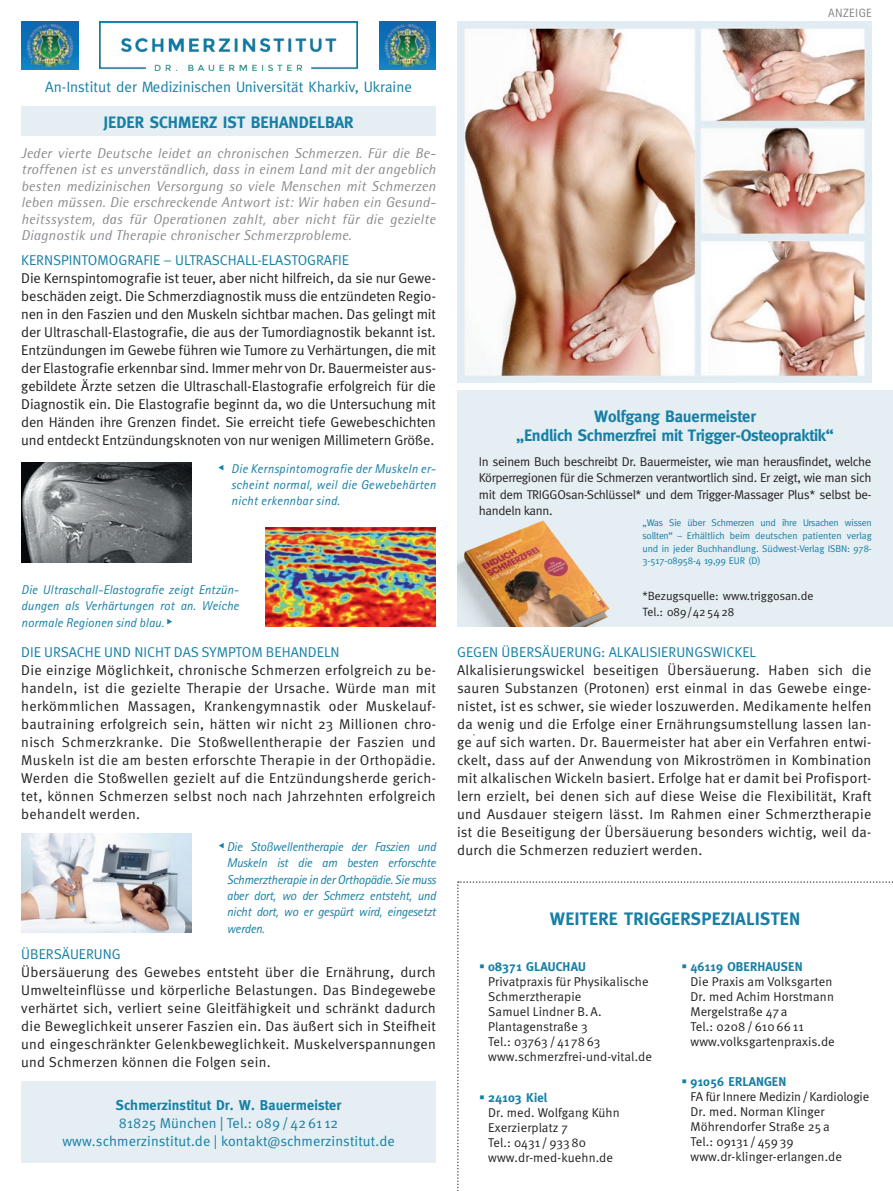
<style>
.page{position:relative;width:893px;height:1191px;background:#fff}
.page>*{position:absolute;margin:0;border:0;box-sizing:border-box;transform-origin:0 0}
.t1{font:700 18px "Meta";letter-spacing:.01em;color:#167fa5}
.t2{font:700 16.5px/19.5px "Meta";letter-spacing:-.01em;color:#167fa5;text-align:center}
.t3{font:15px "Meta";color:#167fa5}
.t4{font:14.25px/18px "Meta Normal";letter-spacing:.02em;color:#231f20;text-align:justify}
.t5{font:italic 14.25px/16.5px "Rotis Semi Sans";letter-spacing:.02em;color:#898b8e;text-align:justify}
.t6{font:14.25px/18px "Meta Normal";color:#167fa5;text-align:center}
.t7{font:700 14.25px "Meta";letter-spacing:.01em;color:#167fa5}
.t8{font:12.75px/15px "Meta Normal";letter-spacing:.01em;color:#231f20}
.t9{font:italic 12.75px/16.2px "Rotis Sans Serif";letter-spacing:.01em;color:#167fa5;text-align:justify}
.t10{font:700 12.75px "Meta";letter-spacing:.01em;color:#167fa5}
.t11{font:12px/15.6px "Meta";color:#231f20}
.t12{font:12px "Rotis Sans Serif";letter-spacing:.03em;color:#808285}
.t13{font:9.75px/13.4px "Meta";letter-spacing:-.01em;color:#167fa5;text-align:justify}
.s1{font-family:"Helvetica Neue"}
</style>
<div class="page">
<div style="left:21px;top:106px;width:415px;height:30px;background:#e4eef3"></div>
<img style="left:99px;top:21px;width:259px;height:50px">
<img style="left:21px;top:21px;width:57px;height:49px">
<img style="left:457px;top:21px;width:414px;height:361px">
<img style="left:21px;top:833px;width:170px;height:99px">
<img style="left:266px;top:527px;width:170px;height:99px">
<img style="left:21px;top:463px;width:170px;height:99px">
<img style="left:379px;top:21px;width:57px;height:48px">
<div style="left:21px;top:1081px;width:415px;height:81px;background:#e4eef3"></div>
<div style="left:457px;top:390px;width:436px;height:236px;background:#e4eef3"></div>
<img style="left:457px;top:520px;width:153px;height:106px">
<svg style="left:457px;top:881px;width:436px;height:310px"></svg>
<p class="t12" style="left:828px;top:6px;width:45px">ANZEIGE</p>
<p class="t3" style="left:45px;top:78px;width:368px">An-Institut der Medizinischen Universität Kharkiv, Ukraine</p>
<p class="t2" style="left:104px;top:112px;width:251px">JEDER SCHMERZ IST BEHANDELBAR</p>
<p class="t5" style="left:21px;top:144px;width:416px">Jeder vierte Deutsche leidet an chronischen Schmerzen. Für die Be&shy;troffenen ist es unverständlich, dass in einem Land mit der angeblich besten medizinischen Versorgung so viele Menschen mit Schmerzen leben müssen. Die erschreckende Antwort ist: Wir haben ein Gesund&shy;heitssystem, das für Operationen zahlt, aber nicht für die gezielte Diagnostik und Therapie chronischer Schmerzprobleme.</p>
<p class="t6" style="left:21px;top:251px;width:329px">KERNSPINTOMOGRAFIE – ULTRASCHALL-ELASTOGRAFIE</p>
<p class="t4" style="left:21px;top:269px;width:416px">Die Kernspintomografie ist teuer, aber nicht hilfreich, da sie nur Gewe&shy;beschäden zeigt. Die Schmerzdiagnostik muss die entzündeten Regio&shy;nen in den Faszien und den Muskeln sichtbar machen. Das gelingt mit der Ultraschall-Elastografie, die aus der Tumordiagnostik bekannt ist.<br>Entzündungen im Gewebe führen wie Tumore zu Verhärtungen, die mit der Elastografie erkennbar sind. Immer mehr von Dr. Bauermeister aus&shy;gebildete Ärzte setzen die Ultraschall-Elastografie erfolgreich für die Diagnostik ein. Die Elastografie beginnt da, wo die Untersuchung mit den Händen ihre Grenzen findet. Sie erreicht tiefe Gewebeschichten und entdeckt Entzündungsknoten von nur wenigen Millimetern Größe.</p>
<p class="t9" style="left:231px;top:460px;width:206px;text-indent:-13px">▼ Die Kernspintomografie der Muskeln er&shy;scheint normal, weil die Gewebehärten nicht erkennbar sind.</p>
<p class="t9" style="left:21px;top:582px;width:219px">Die Ultraschall-Elastografie zeigt Entzün&shy;dungen als Verhärtungen rot an. Weiche normale Regionen sind blau. ◆</p>
<p class="t6" style="left:21px;top:642px;width:320px">DIE URSACHE UND NICHT DAS SYMPTOM BEHANDELN</p>
<p class="t4" style="left:21px;top:660px;width:416px">Die einzige Möglichkeit, chronische Schmerzen erfolgreich zu be&shy;handeln, ist die gezielte Therapie der Ursache. Würde man mit herkömmlichen Massagen, Krankengymnastik oder Muskelauf&shy;bautraining erfolgreich sein, hätten wir nicht 23 Millionen chro&shy;nisch Schmerzkranke. Die Stoßwellentherapie der Faszien und Muskeln ist die am besten erforschte Therapie in der Orthopädie.<br>Werden die Stoßwellen gezielt auf die Entzündungsherde gerich&shy;tet, können Schmerzen selbst noch nach Jahrzehnten erfolgreich behandelt werden.</p>
<p class="t9" style="left:227px;top:839px;width:211px;text-indent:-8px">▼ Die Stoßwellentherapie der Faszien und Muskeln ist die am besten erforschte Schmerztherapie in der Orthopädie. Sie muss aber dort, wo der Schmerz entsteht, und nicht dort, wo er gespürt wird, eingesetzt werden.</p>
<p class="t6" style="left:21px;top:944px;width:101px">ÜBERSÄUERUNG</p>
<p class="t4" style="left:21px;top:962px;width:416px">Übersäuerung des Gewebes entsteht über die Ernährung, durch Umwelteinflüsse und körperliche Belastungen. Das Bindegewebe verhärtet sich, verliert seine Gleitfähigkeit und schränkt dadurch die Beweglichkeit unserer Faszien ein. Das äußert sich in Steifheit und eingeschränkter Gelenkbeweglichkeit. Muskelverspannungen und Schmerzen können die Folgen sein.</p>
<p class="t7" style="left:116px;top:1096px;width:227px">Schmerzinstitut Dr. W. Bauermeister</p>
<p class="t6" style="left:62px;top:1113px;width:334px">81825 München <span class="s1">|</span> Tel.: 089 / 42 61 12 www.schmerzinstitut.de | kontakt@schmerzinstitut.de</p>
<p class="t2" style="left:516px;top:406px;width:319px">Wolfgang Bauermeister<br>„Endlich Schmerzfrei mit Trigger-Osteopraktik“</p>
<p class="t8" style="left:479px;top:453px;width:394px;line-height:16.5px;text-align:justify">In seinem Buch beschreibt Dr. Bauermeister, wie man herausfindet, welche Körperregionen für die Schmerzen verantwortlich sind. Er zeigt, wie man sich mit dem TRIGGOsan-Schlüssel* und dem Trigger-Massager Plus* selbst be&shy;handeln kann.</p>
<p class="t13" style="left:642px;top:515px;width:231px">„Was Sie über Schmerzen und ihre Ursachen wissen sollten“ – Erhältlich beim deutschen patienten verlag und in jeder Buchhandlung. Südwest-Verlag ISBN: 978-</p>
<p class="t13" style="left:642px;top:553px;width:120px">3-517-08958-4 19,99 EUR (D)</p>
<p class="t11" style="left:642px;top:588px;width:172px">*Bezugsquelle: www.triggosan.de<br>Tel.: 089/425428</p>
<p class="t6" style="left:457px;top:642px;width:300px">GEGEN ÜBERSÄUERUNG: ALKALISIERUNGSWICKEL</p>
<p class="t4" style="left:457px;top:660px;width:416px">Alkalisierungswickel beseitigen Übersäuerung. Haben sich die sauren Substanzen (Protonen) erst einmal in das Gewebe einge&shy;nistet, ist es schwer, sie wieder loszuwerden. Medikamente helfen da wenig und die Erfolge einer Ernährungsumstellung lassen lan&shy;ge auf sich warten. Dr. Bauermeister hat aber ein Verfahren entwi&shy;ckelt, dass auf der Anwendung von Mikroströmen in Kombination mit alkalischen Wickeln basiert. Erfolge hat er damit bei Profisport&shy;lern erzielt, bei denen sich auf diese Weise die Flexibilität, Kraft und Ausdauer steigern lässt. Im Rahmen einer Schmerztherapie ist die Beseitigung der Übersäuerung besonders wichtig, weil da&shy;durch die Schmerzen reduziert werden.</p>
<p class="t1" style="left:550px;top:908px;width:252px">WEITERE TRIGGERSPEZIALISTEN</p>
<p class="t10" style="left:479px;top:959px;width:108px">▪ 08371 GLAUCHAU</p>
<p class="t8" style="left:488px;top:974px;width:165px">Privatpraxis für Physikalische<br>Schmerztherapie<br>Samuel Lindner B. A.<br>Plantagenstraße 3<br>Tel.: 03763 / 41 78 63 www.schmerzfrei-und-vital.de</p>
<p class="t10" style="left:479px;top:1089px;width:70px">▪ 24103 Kiel</p>
<p class="t8" style="left:488px;top:1104px;width:133px">Dr. med. Wolfgang Kühn<br>Exerzierplatz 7<br>Tel.: 0431 / 933 80 www.dr-med-kuehn.de</p>
<p class="t10" style="left:681px;top:959px;width:123px">▪ 46119 OBERHAUSEN</p>
<p class="t8" style="left:690px;top:973px;width:146px">Die Praxis am Volksgarten<br>Dr. med Achim Horstmann<br>Mergelstraße 47 a<br>Tel.: 0208 / 610 66 11 www.volksgartenpraxis.de</p>
<p class="t10" style="left:681px;top:1074px;width:106px">▪ 91056 ERLANGEN</p>
<p class="t8" style="left:690px;top:1089px;width:180px">FA für Innere Medizin/Kardiologie<br>Dr. med. Norman Klinger<br>Möhrendorfer Straße 25 a<br>Tel.: 09131 / 459 39 www.dr-klinger-erlangen.de</p>
</div>
